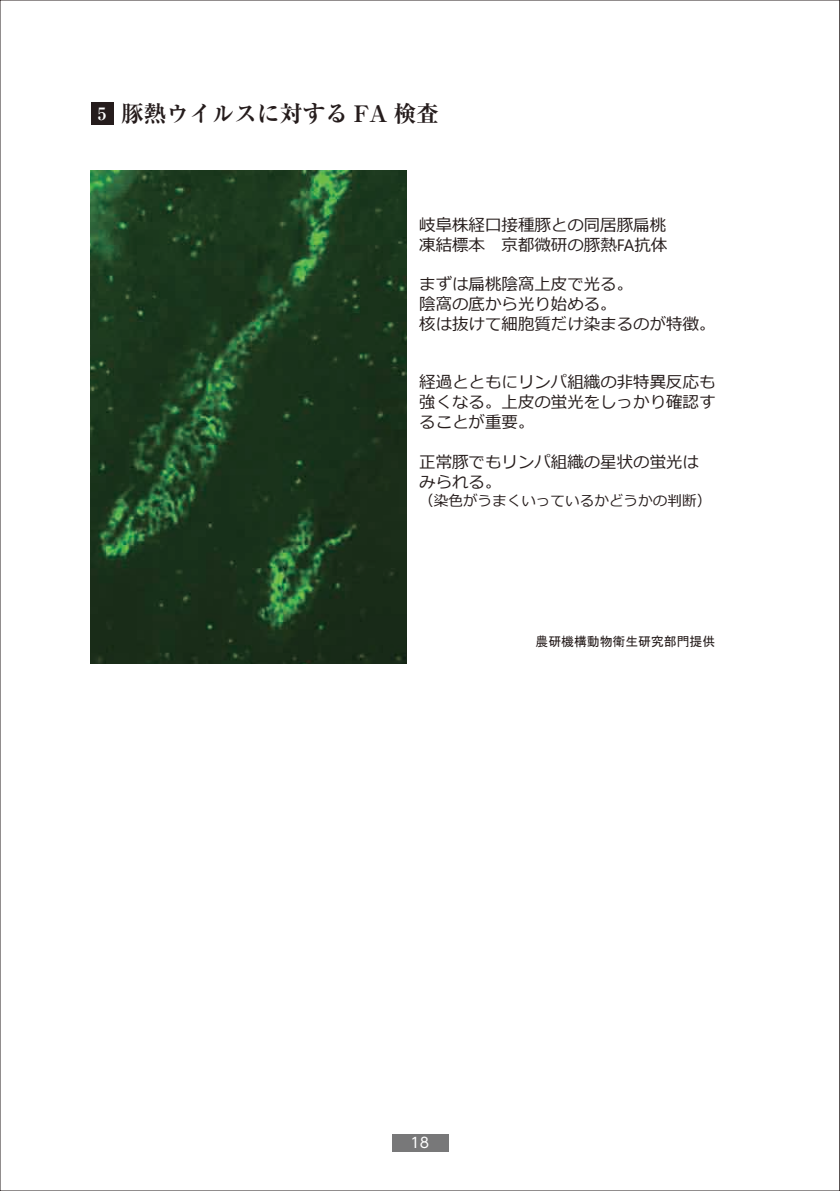
<style>
.page{position:relative;width:840px;height:1191px;background:#fff}
.page>*{position:absolute;margin:0;border:0;box-sizing:border-box;transform-origin:0 0}
.t1{font:700 expanded 22.6px "Ryumin Pro";color:#251c1c}
.t2{font:16.4px/19.8px "Meiryo";color:#261d1c}
.t3{font:14.6px "Meiryo";color:#261d1c}
.t4{font:14.2px "UD Shin Go Pr 6";color:#fff}
.t5{font:12.8px "MS Gothic";color:#261d1c}
.s1{font-family:"Ryumin Pr 6";font-stretch:normal;font-size:17px;color:#fff}
.s2{font-family:"Segoe UI"}
</style>
<div class="page">
<div style="left:391px;top:1134px;width:57px;height:17px;background:#787879"></div>
<div style="left:91px;top:102px;width:22px;height:23px;background:#251c1c"></div>
<img style="left:91px;top:170px;width:315px;height:493px">
<svg style="left:839px;top:0;width:1px;height:1191px"></svg>
<h1 class="t1" style="left:98px;top:96px;width:342px"><span class="s1">5</span> 豚熱ウイルスに対する FA 検査</h1>
<p class="t2" style="left:419px;top:216px;width:249px">岐阜株経口接種豚との同居豚扁桃凍結標本 京都微研の豚熱<span class="s2">FA</span>抗体</p>
<p class="t2" style="left:419px;top:275px;width:297px">まずは扁桃陰窩上皮で光る。<br>陰窩の底から光り始める。<br>核は抜けて細胞質だけ染まるのが特徴。</p>
<p class="t2" style="left:419px;top:373px;width:298px;text-align:justify">経過とともにリンパ組織の非特異反応も強くなる。上皮の蛍光をしっかり確認することが重要。</p>
<p class="t2" style="left:419px;top:453px;width:281px">正常豚でもリンパ組織の星状の蛍光はみられる。</p>
<p class="t3" style="left:419px;top:490px;width:293px">（染色がうまくいっているかどうかの判断）</p>
<p class="t5" style="left:535px;top:635px;width:181px">農研機構動物衛生研究部門提供</p>
<p class="t4" style="left:410px;top:1131px;width:20px">18</p>
</div>
